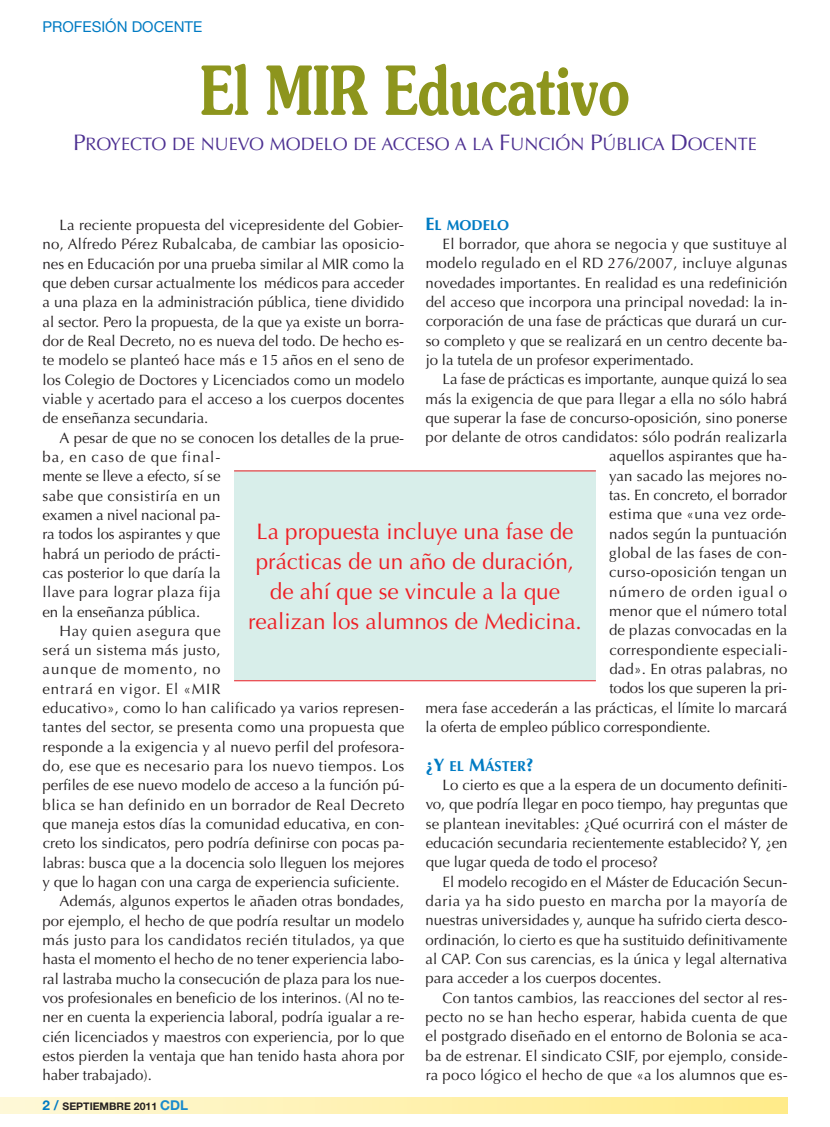
<style>
.page{position:relative;width:830px;height:1127px;background:#fff}
.page>*{position:absolute;margin:0;border:0;box-sizing:border-box;transform-origin:0 0}
.t1{font:600 67.5px "Souvenir";color:#8d951d;scale:.75 1}
.t2{font:22.5px/30px "Optima";color:#ee1d23;text-align:center}
.t3{font:18px "Optima";color:#4c2f91}
.t4{font:15px/19.4px "Optima";color:#231f20;text-align:justify}
.t5{font:15px "Optima";letter-spacing:.025em;color:#231f20}
.t6{font:15px "Optima";letter-spacing:.02em;color:#231f20}
.t7{font:15px "Optima";letter-spacing:.03em;color:#231f20}
.t8{font:15px "Optima";letter-spacing:.065em;color:#231f20}
.t9{font:15px "Optima";letter-spacing:.035em;color:#231f20}
.t10{font:15px "Optima";letter-spacing:.05em;color:#231f20}
.t11{font:15px "Optima";letter-spacing:.075em;color:#231f20}
.t12{font:15px "Helvetica Neue";color:#007bc3}
.t13{font:700 14.4px "Optima";color:#007bc3}
.t14{font:10.5px "Helvetica Neue Bold TT";color:#231f20}
.s1{font-size:22.5px}
.s2{font-size:18px}
.s3{font-size:13.5px;color:#007bc3}
.s4{font-size:13.5px;color:#1a8bcc}
</style>
<div class="page">
<div style="left:0;top:1097px;width:787px;height:16px;background:linear-gradient(to right,#fef8d7,#ffeb89)"></div>
<div style="left:234px;top:470px;width:361px;height:211px;background:#d8eeea"></div>
<hr style="left:234px;top:470px;width:361px;height:1px;background:#ee1d23">
<hr style="left:234px;top:680px;width:361px;height:1px;background:#ee1d23">
<p class="t12" style="left:43px;top:21px;width:161px">PROFESIÓN DOCENTE</p>
<h1 class="t1" style="left:200px;top:52px;width:573px">El MIR Educativo</h1>
<p class="t3" style="left:73px;top:137px;width:685px"><span class="s1">P</span>ROYECTO DE NUEVO MODELO DE ACCESO A LA <span class="s1">F</span>UNCIÓN <span class="s1">P</span>ÚBLICA <span class="s1">D</span>OCENTE</p>
<p class="t13" style="left:425px;top:219px;width:85px"><span class="s2">E</span>L MODELO</p>
<p class="t4" style="left:425px;top:236px;width:363px;text-indent:17px">El borrador, que ahora se negocia y que sustituye al modelo regulado en el RD 276/2007, incluye algunas novedades importantes. En realidad es una redefinición del acceso que incorpora una principal novedad: la in&shy;corporación de una fase de prácticas que durará un cur&shy;so completo y que se realizará en un centro decente ba&shy;jo la tutela de un profesor experimentado.</p>
<p class="t4" style="left:442px;top:371px;width:346px">La fase de prácticas es importante, aunque quizá lo sea</p>
<p class="t4" style="left:425px;top:390px;width:363px">más la exigencia de que para llegar a ella no sólo habrá</p>
<p class="t4" style="left:425px;top:409px;width:363px">que superar la fase de concurso-oposición, sino ponerse</p>
<p class="t4" style="left:425px;top:429px;width:363px">por delante de otros candidatos: sólo podrán realizarla</p>
<p class="t4" style="left:609px;top:448px;width:179px">aquellos aspirantes que ha-</p>
<p class="t4" style="left:609px;top:467px;width:179px">yan sacado las mejores no-</p>
<p class="t4" style="left:609px;top:487px;width:179px">tas. En concreto, el borrador</p>
<p class="t5" style="left:609px;top:508px;width:178px">estima que «una vez orde-</p>
<p class="t4" style="left:609px;top:525px;width:179px">nados según la puntuación</p>
<p class="t5" style="left:609px;top:547px;width:179px">global de las fases de con-</p>
<p class="t6" style="left:609px;top:566px;width:179px">curso-oposición tengan un</p>
<p class="t8" style="left:609px;top:585px;width:179px">número de orden igual o</p>
<p class="t6" style="left:609px;top:605px;width:179px">menor que el número total</p>
<p class="t4" style="left:609px;top:622px;width:179px">de plazas convocadas en la</p>
<p class="t6" style="left:609px;top:643px;width:179px">correspondiente especiali-</p>
<p class="t4" style="left:609px;top:661px;width:179px">dad». En otras palabras, no</p>
<p class="t4" style="left:609px;top:680px;width:179px">todos los que superen la pri-</p>
<p class="t4" style="left:425px;top:699px;width:363px">mera fase accederán a las prácticas, el límite lo marcará</p>
<p class="t4" style="left:425px;top:719px;width:286px">la oferta de empleo público correspondiente.</p>
<p class="t13" style="left:425px;top:760px;width:110px"><span class="s2">¿Y</span> EL <span class="s2">M</span>ÁSTER<span class="s2">?</span></p>
<p class="t4" style="left:425px;top:777px;width:363px;text-indent:17px">Lo cierto es que a la espera de un documento definiti&shy;vo, que podría llegar en poco tiempo, hay preguntas que se plantean inevitables: ¿Qué ocurrirá con el máster de educación secundaria recientemente establecido? Y, ¿en que lugar queda de todo el proceso?</p>
<p class="t4" style="left:425px;top:873px;width:363px;text-indent:17px">El modelo recogido en el Máster de Educación Secun&shy;daria ya ha sido puesto en marcha por la mayoría de nuestras universidades y, aunque ha sufrido cierta desco&shy;ordinación, lo cierto es que ha sustituido definitivamente al CAP. Con sus carencias, es la única y legal alternativa para acceder a los cuerpos docentes.</p>
<p class="t4" style="left:425px;top:989px;width:363px;text-indent:17px">Con tantos cambios, las reacciones del sector al res&shy;pecto no se han hecho esperar, habida cuenta de que el postgrado diseñado en el entorno de Bolonia se aca&shy;ba de estrenar. El sindicato CSIF, por ejemplo, conside&shy;ra poco lógico el hecho de que «a los alumnos que es-</p>
<p class="t4" style="left:42px;top:217px;width:363px;text-indent:17px">La reciente propuesta del vicepresidente del Gobier&shy;no, Alfredo Pérez Rubalcaba, de cambiar las oposicio&shy;nes en Educación por una prueba similar al MIR como la que deben cursar actualmente los médicos para acceder a una plaza en la administración pública, tiene dividido al sector. Pero la propuesta, de la que ya existe un borra&shy;dor de Real Decreto, no es nueva del todo. De hecho es&shy;te modelo se planteó hace más e 15 años en el seno de los Colegio de Doctores y Licenciados como un modelo viable y acertado para el acceso a los cuerpos docentes de enseñanza secundaria.</p>
<p class="t4" style="left:60px;top:429px;width:346px">A pesar de que no se conocen los detalles de la prue-</p>
<p class="t8" style="left:42px;top:451px;width:179px">ba, en caso de que final-</p>
<p class="t4" style="left:42px;top:468px;width:179px">mente se lleve a efecto, sí se</p>
<p class="t9" style="left:42px;top:489px;width:179px">sabe que consistiría en un</p>
<p class="t4" style="left:42px;top:506px;width:179px">examen a nivel nacional pa-</p>
<p class="t4" style="left:42px;top:526px;width:179px">ra todos los aspirantes y que</p>
<p class="t4" style="left:42px;top:545px;width:179px">habrá un periodo de prácti-</p>
<p class="t4" style="left:42px;top:564px;width:179px">cas posterior lo que daría la</p>
<p class="t7" style="left:42px;top:586px;width:179px">llave para lograr plaza fija</p>
<p class="t4" style="left:42px;top:603px;width:159px">en la enseñanza pública.</p>
<p class="t10" style="left:59px;top:625px;width:162px">Hay quien asegura que</p>
<p class="t9" style="left:42px;top:644px;width:179px">será un sistema más justo,</p>
<p class="t11" style="left:42px;top:663px;width:179px">aunque de momento, no</p>
<p class="t8" style="left:42px;top:682px;width:179px">entrará en vigor. El «MIR</p>
<p class="t4" style="left:43px;top:700px;width:363px">educativo», como lo han calificado ya varios represen-</p>
<p class="t6" style="left:43px;top:721px;width:363px">tantes del sector, se presenta como una propuesta que</p>
<p class="t4" style="left:43px;top:738px;width:363px">responde a la exigencia y al nuevo perfil del profesora-</p>
<p class="t7" style="left:43px;top:760px;width:363px">do, ese que es necesario para los nuevo tiempos. Los</p>
<p class="t4" style="left:43px;top:777px;width:363px">perfiles de ese nuevo modelo de acceso a la función pú-</p>
<p class="t5" style="left:43px;top:798px;width:363px">blica se han definido en un borrador de Real Decreto</p>
<p class="t4" style="left:43px;top:816px;width:363px">que maneja estos días la comunidad educativa, en con-</p>
<p class="t4" style="left:43px;top:835px;width:363px">creto los sindicatos, pero podría definirse con pocas pa-</p>
<p class="t4" style="left:43px;top:854px;width:363px">labras: busca que a la docencia solo lleguen los mejores</p>
<p class="t4" style="left:43px;top:874px;width:358px">y que lo hagan con una carga de experiencia suficiente.</p>
<p class="t4" style="left:59px;top:893px;width:346px">Además, algunos expertos le añaden otras bondades,</p>
<p class="t4" style="left:42px;top:912px;width:363px">por ejemplo, el hecho de que podría resultar un modelo</p>
<p class="t5" style="left:42px;top:934px;width:363px">más justo para los candidatos recién titulados, ya que</p>
<p class="t4" style="left:42px;top:951px;width:363px">hasta el momento el hecho de no tener experiencia labo-</p>
<p class="t4" style="left:42px;top:970px;width:363px">ral lastraba mucho la consecución de plaza para los nue-</p>
<p class="t4" style="left:43px;top:989px;width:363px">vos profesionales en beneficio de los interinos. (Al no te-</p>
<p class="t4" style="left:43px;top:1009px;width:363px">ner en cuenta la experiencia laboral, podría igualar a re-</p>
<p class="t4" style="left:43px;top:1028px;width:363px">cién licenciados y maestros con experiencia, por lo que</p>
<p class="t4" style="left:43px;top:1047px;width:363px">estos pierden la ventaja que han tenido hasta ahora por</p>
<p class="t4" style="left:43px;top:1067px;width:111px">haber trabajado).</p>
<h2 class="t2" style="left:248px;top:519px;width:335px">La propuesta incluye una fase de prácticas de un año de duración, de ahí que se vincule a la que realizan los alumnos de Medicina.</h2>
<p class="t14" style="left:43px;top:1100px;width:147px"><span class="s3">2 /</span> SEPTIEMBRE 2011 <span class="s4">CDL</span></p>
</div>
